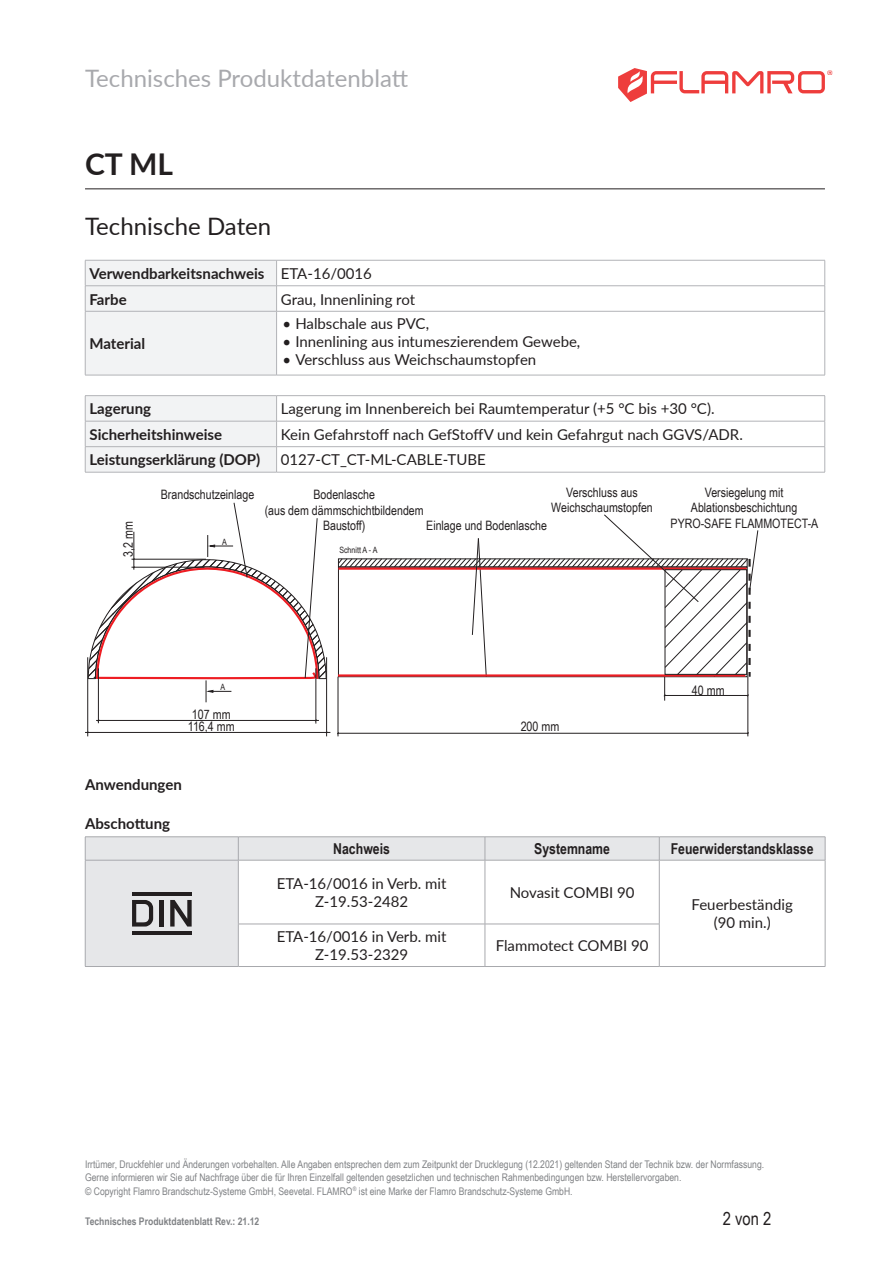
<style>
.page{position:relative;width:893px;height:1263px;background:#fff}
.page>*{position:absolute;margin:0;border:0;box-sizing:border-box;transform-origin:0 0}
.t1{font:700 30px "Lato";color:#231f20}
.t2{font:24px "Lato";color:#a8a9ad}
.t3{font:24px "Lato";color:#231f20}
.t4{font:18px "Arial Narrow";color:#231f20}
.t5{font:15px/18px "Lato";color:#231f20;text-align:center}
.t6{font:700 15px/25.5px "Lato";color:#231f20}
.t7{font:700 15px "Arial Narrow";color:#231f20}
.t8{font:13.05px/15.6px "Arial Narrow";color:#231f20;text-align:center}
.t9{font:10.5px/13.6px "Arial Narrow";color:#808285}
.t10{font:700 10.5px "Arial Narrow";color:#808285}
.t11{font:8.7px "Arial Narrow";color:#231f20}
.s1{font-weight:400}
</style>
<div class="page">
<hr style="left:85px;top:732px;width:245px;height:1px;background:#231f20">
<svg style="left:87px;top:502px;width:241px;height:235px"></svg>
<hr style="left:338px;top:677px;width:1px;height:59px;background:#231f20">
<hr style="left:748px;top:677px;width:1px;height:59px;background:#231f20">
<hr style="left:338px;top:733px;width:410px;height:1px;background:#231f20">
<svg style="left:338px;top:514px;width:421px;height:187px"></svg>
<svg style="left:618px;top:68px;width:214px;height:34px"></svg>
<hr style="left:85px;top:188px;width:740px;height:1px;background:#231f20">
<svg style="left:277px;top:286px;width:547px;height:186px"></svg>
<svg style="left:824px;top:396px;width:1px;height:76px"></svg>
<svg style="left:824px;top:261px;width:1px;height:50px"></svg>
<hr style="left:85px;top:472px;width:192px;height:1px;background:#b2b3b7">
<hr style="left:277px;top:446px;width:548px;height:1px;background:#b2b3b7">
<hr style="left:277px;top:472px;width:548px;height:1px;background:#b2b3b7">
<hr style="left:277px;top:260px;width:548px;height:1px;background:#b2b3b7">
<hr style="left:277px;top:285px;width:548px;height:1px;background:#b2b3b7">
<hr style="left:277px;top:395px;width:548px;height:1px;background:#b2b3b7">
<svg style="left:85px;top:260px;width:192px;height:212px"></svg>
<hr style="left:277px;top:421px;width:548px;height:1px;background:#b2b3b7">
<hr style="left:85px;top:311px;width:192px;height:1px;background:#b2b3b7">
<hr style="left:85px;top:311px;width:1px;height:64px;background:#b2b3b7">
<hr style="left:85px;top:375px;width:192px;height:1px;background:#b2b3b7">
<hr style="left:277px;top:311px;width:548px;height:1px;background:#b2b3b7">
<hr style="left:276px;top:311px;width:1px;height:64px;background:#b2b3b7">
<hr style="left:824px;top:311px;width:1px;height:64px;background:#b2b3b7">
<hr style="left:277px;top:375px;width:548px;height:1px;background:#b2b3b7">
<div style="left:86px;top:837px;width:739px;height:129px;background:#e6e7e9"></div>
<svg style="left:239px;top:861px;width:586px;height:105px"></svg>
<hr style="left:238px;top:836px;width:247px;height:1px;background:#a8a9ad">
<svg style="left:238px;top:837px;width:1px;height:23px"></svg>
<hr style="left:485px;top:836px;width:174px;height:1px;background:#a8a9ad">
<svg style="left:485px;top:837px;width:1px;height:23px"></svg>
<svg style="left:659px;top:837px;width:1px;height:23px"></svg>
<hr style="left:659px;top:860px;width:166px;height:1px;background:#a8a9ad">
<hr style="left:659px;top:860px;width:1px;height:64px;background:#a8a9ad">
<hr style="left:825px;top:860px;width:1px;height:64px;background:#a8a9ad">
<hr style="left:659px;top:924px;width:1px;height:42px;background:#a8a9ad">
<hr style="left:825px;top:924px;width:1px;height:42px;background:#a8a9ad">
<hr style="left:659px;top:966px;width:166px;height:1px;background:#a8a9ad">
<hr style="left:85px;top:860px;width:153px;height:1px;background:#a8a9ad">
<hr style="left:85px;top:860px;width:1px;height:64px;background:#a8a9ad">
<hr style="left:238px;top:860px;width:1px;height:64px;background:#a8a9ad">
<hr style="left:85px;top:924px;width:1px;height:42px;background:#a8a9ad">
<hr style="left:238px;top:924px;width:1px;height:42px;background:#a8a9ad">
<hr style="left:85px;top:966px;width:153px;height:1px;background:#a8a9ad">
<hr style="left:238px;top:860px;width:247px;height:1px;background:#a8a9ad">
<hr style="left:485px;top:860px;width:174px;height:1px;background:#a8a9ad">
<hr style="left:485px;top:860px;width:1px;height:64px;background:#a8a9ad">
<hr style="left:238px;top:924px;width:247px;height:1px;background:#a8a9ad">
<hr style="left:485px;top:924px;width:174px;height:1px;background:#a8a9ad">
<hr style="left:485px;top:924px;width:1px;height:42px;background:#a8a9ad">
<hr style="left:238px;top:966px;width:247px;height:1px;background:#a8a9ad">
<hr style="left:485px;top:966px;width:174px;height:1px;background:#a8a9ad">
<hr style="left:85px;top:836px;width:153px;height:1px;background:#a8a9ad">
<svg style="left:85px;top:837px;width:1px;height:23px"></svg>
<hr style="left:659px;top:836px;width:166px;height:1px;background:#a8a9ad">
<svg style="left:825px;top:837px;width:1px;height:23px"></svg>
<hr style="left:132px;top:892px;width:60px;height:3px;background:#231f20">
<svg style="left:170px;top:900px;width:22px;height:26px"></svg>
<hr style="left:159px;top:900px;width:4px;height:26px;background:#231f20">
<hr style="left:132px;top:931px;width:60px;height:3px;background:#231f20">
<svg style="left:132px;top:900px;width:21px;height:26px"></svg>
<h2 class="t2" style="left:85px;top:61px;width:325px">Technisches Produktdatenblatt</h2>
<h1 class="t1" style="left:85px;top:142px;width:90px">CT ML</h1>
<h2 class="t3" style="left:85px;top:213px;width:188px">Technische Daten</h2>
<h3 class="t6" style="left:89px;top:262px;width:284px">Verwendbarkeitsnachweis <span class="s1">ETA-16/0016<br></span>Farbe</h3>
<h3 class="t5" style="left:281px;top:289px;width:136px">Grau, Innenlining rot</h3>
<h3 class="t6" style="left:89px;top:330px;width:57px">Material</h3>
<h3 class="t5" style="left:283px;top:316px;width:148px">• Halbschale aus PVC,</h3>
<h3 class="t5" style="left:283px;top:334px;width:299px">• Innenlining aus intumeszierendem Gewebe,</h3>
<h3 class="t5" style="left:283px;top:352px;width:255px">• Verschluss aus Weichschaumstopfen</h3>
<h3 class="t6" style="left:89px;top:397px;width:63px">Lagerung</h3>
<h3 class="t5" style="left:281px;top:399px;width:435px">Lagerung im Innenbereich bei Raumtemperatur (+5 °C bis +30 °C).</h3>
<h3 class="t6" style="left:89px;top:423px;width:134px">Sicherheitshinweise</h3>
<h3 class="t5" style="left:281px;top:425px;width:464px">Kein Gefahrstoff nach GefStoffV und kein Gefahrgut nach GGVS/ADR.</h3>
<h3 class="t6" style="left:89px;top:447px;width:172px">Leistungserklärung (DOP)</h3>
<h3 class="t5" style="left:281px;top:452px;width:206px">0127-CT_CT-ML-CABLE-TUBE</h3>
<p class="t8" style="left:122px;top:557px;width:37px;rotate:-90deg">3,2 mm</p>
<p class="t8" style="left:551px;top:485px;width:103px">Verschluss aus<br>Weichschaumstopfen</p>
<p class="t8" style="left:161px;top:488px;width:95px">Brandschutzeinlage</p>
<p class="t8" style="left:265px;top:488px;width:161px">Bodenlasche<br>(aus dem dämmschichtbildendem<br>Baustoff)</p>
<p class="t8" style="left:426px;top:519px;width:122px">Einlage und Bodenlasche</p>
<p class="t11" style="left:222px;top:539px;width:6px">A</p>
<p class="t11" style="left:339px;top:546px;width:40px">Schnitt A - A</p>
<p class="t8" style="left:671px;top:485px;width:149px">Versiegelung mit<br>Ablationsbeschichtung<br>PYRO-SAFE FLAMMOTECT-A</p>
<p class="t11" style="left:221px;top:684px;width:6px">A</p>
<p class="t8" style="left:192px;top:707px;width:40px">107 mm</p>
<p class="t8" style="left:188px;top:720px;width:48px">116,4 mm</p>
<h3 class="t6" style="left:85px;top:772px;width:98px">Anwendungen</h3>
<h3 class="t6" style="left:85px;top:810px;width:87px">Abschottung</h3>
<p class="t8" style="left:521px;top:720px;width:40px">200 mm</p>
<p class="t8" style="left:692px;top:684px;width:34px">40 mm</p>
<h3 class="t7" style="left:333px;top:843px;width:58px">Nachweis</h3>
<h3 class="t7" style="left:534px;top:843px;width:77px">Systemname</h3>
<h3 class="t7" style="left:671px;top:843px;width:144px">Feuerwiderstandsklasse</h3>
<h3 class="t5" style="left:277px;top:876px;width:171px">ETA-16/0016 in Verb. mit<br>Z-19.53-2482</h3>
<h3 class="t5" style="left:510px;top:885px;width:126px">Novasit COMBI 90</h3>
<h3 class="t5" style="left:692px;top:895px;width:103px">Feuerbeständig (90 min.)</h3>
<h3 class="t5" style="left:277px;top:929px;width:171px">ETA-16/0016 in Verb. mit<br>Z-19.53-2329</h3>
<h3 class="t5" style="left:496px;top:938px;width:154px">Flammotect COMBI 90</h3>
<p class="t9" style="left:85px;top:1158px;width:681px">Irrtümer, Druckfehler und Änderungen vorbehalten. Alle Angaben entsprechen dem zum Zeitpunkt der Drucklegung (12.2021) geltenden Stand der Technik bzw. der Normfassung.<br>Gerne informieren wir Sie auf Nachfrage über die für Ihren Einzelfall geltenden gesetzlichen und technischen Rahmenbedingungen bzw. Herstellervorgaben.<br>© Copyright Flamro Brandschutz-Systeme GmbH, Seevetal. FLAMRO<sup>®</sup> ist eine Marke der Flamro Brandschutz-Systeme GmbH.</p>
<p class="t10" style="left:85px;top:1217px;width:176px">Technisches Produktdatenblatt Rev.: 21.12</p>
<h3 class="t4" style="left:723px;top:1211px;width:50px">2 von 2</h3>
</div>
